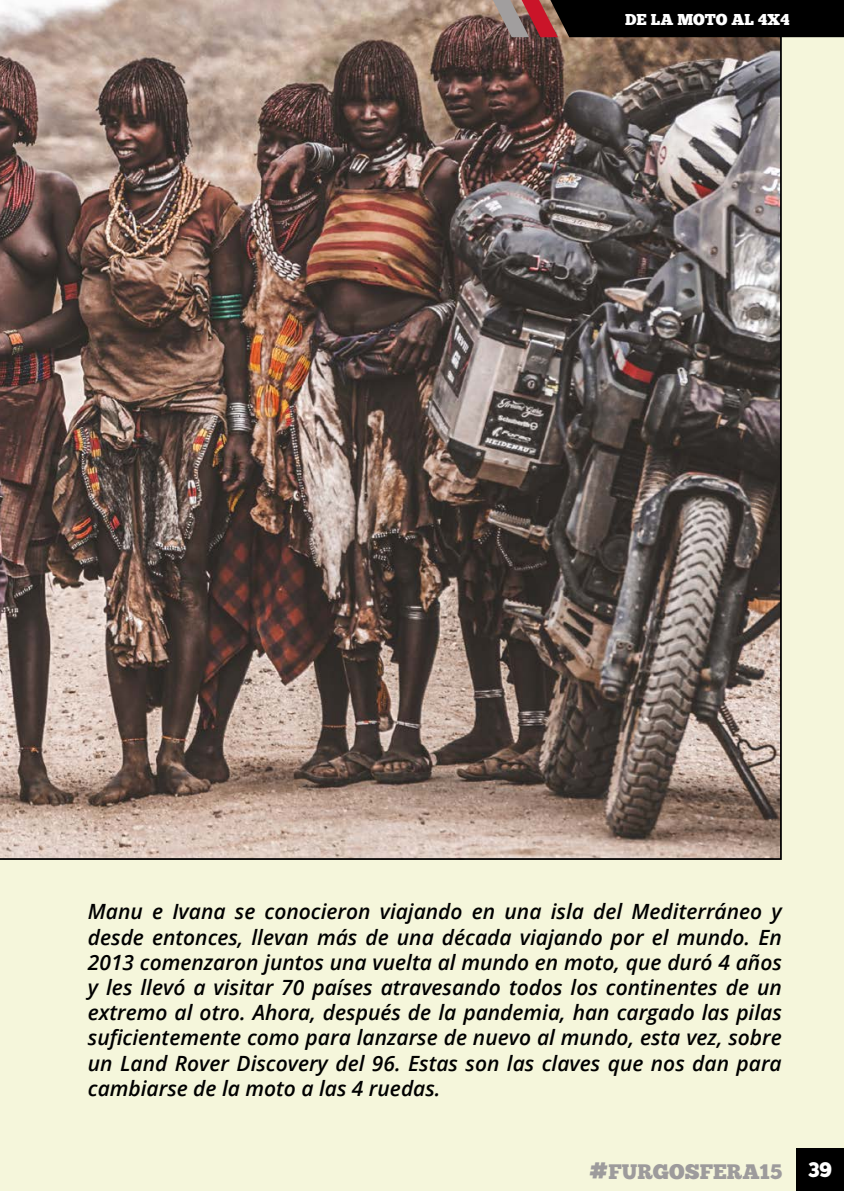
<style>
.page{position:relative;width:844px;height:1191px;background:#fff}
.page>*{position:absolute;margin:0;border:0;box-sizing:border-box;transform-origin:0 0}
.t1{font:italic 600 21px/25.2px "Open Sans";color:#000;text-align:justify}
.t2{font:21px "Chunk Five";color:#9d9b9c}
.t3{font:15.75px "Chunk Five";color:#fff}
.s1{font-size:29.75px}
.s2{color:#fff}
</style>
<div class="page">
<div style="left:0;top:0;width:843px;height:1191px;background:#f5f6db"></div>
<img style="left:0;top:0;width:781px;height:860px">
<svg style="left:492px;top:0;width:351px;height:37px"></svg>
<div style="left:795px;top:1148px;width:48px;height:43px;background:#000"></div>
<p class="t3" style="left:625px;top:10px;width:166px">DE LA MOTO AL 4X4</p>
<p class="t1" style="left:88px;top:898px;width:695px">Manu e Ivana se conocieron viajando en una isla del Mediterráneo y desde entonces, llevan más de una década viajando por el mundo. En 2013 comenzaron juntos una vuelta al mundo en moto, que duró 4 años y les llevó a visitar 70 países atravesando todos los continentes de un extremo al otro. Ahora, después de la pandemia, han cargado las pilas suficientemente como para lanzarse de nuevo al mundo, esta vez, sobre un Land Rover Discovery del 96. Estas son las claves que nos dan para cambiarse de la moto a las 4 ruedas.</p>
<p class="t2" style="left:589px;top:1159px;width:244px"><span class="s1">#</span>FURGOSFERA15 <span class="s2">39</span></p>
</div>
